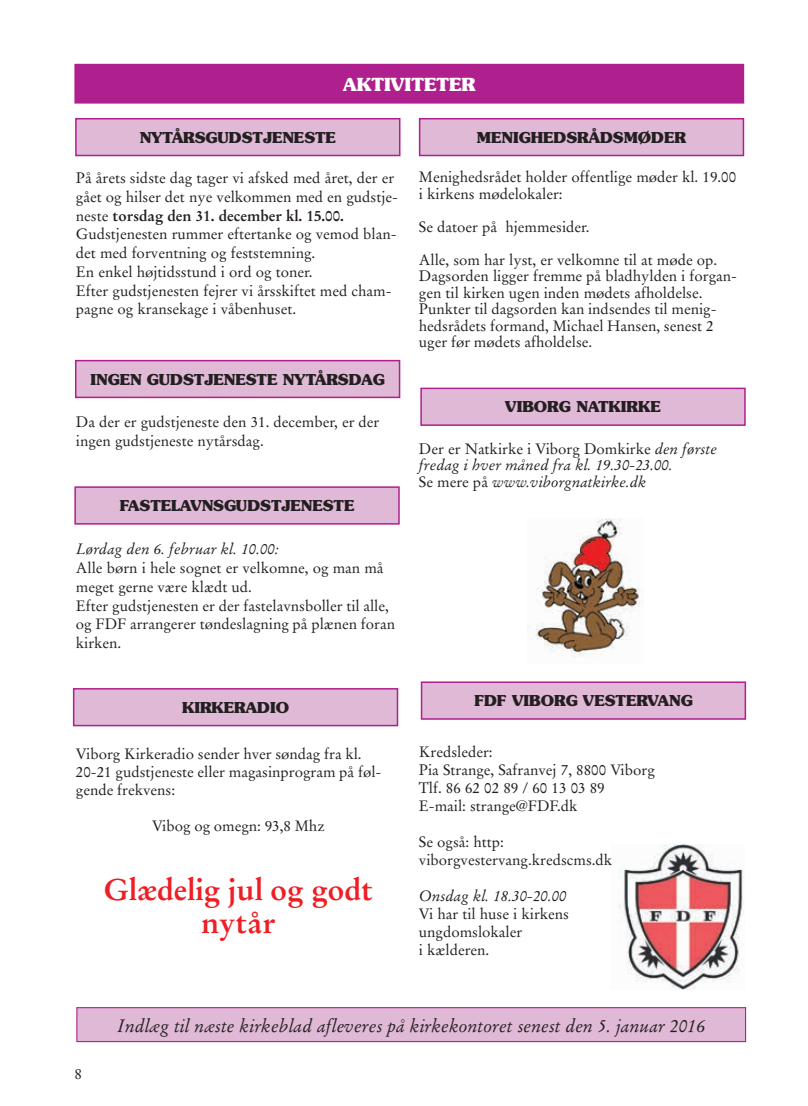
<style>
.page{position:relative;width:808px;height:1106px;background:#fff}
.page>*{position:absolute;margin:0;border:0;box-sizing:border-box;transform-origin:0 0}
.t1{font:700 30px/33px "Stempel Garamond LT Std";color:#ee1e24;text-align:center}
.t2{font:italic 18px "Stempel Garamond LT Std";color:#231f20}
.t3{font:700 18px "Souvenir Std";color:#fff}
.t4{font:15px/18.8px "Stempel Garamond LT Std";color:#231f20}
.t5{font:italic 15px/16.5px "Stempel Garamond LT Std";color:#231f20}
.t6{font:700 15px "Souvenir Std";color:#231f20}
.s1{font-weight:700}
.s2{font-style:normal}
</style>
<div class="page">
<img style="left:618px;top:844px;width:127px;height:145px">
<div style="left:77px;top:1007px;width:668px;height:34px;background:#dfb9d6"></div>
<div style="left:76px;top:1007px;width:670px;height:35px;border:1px solid #af1f8d"></div>
<div style="left:75px;top:65px;width:668px;height:38px;background:#af1f8d"></div>
<div style="left:74px;top:64px;width:670px;height:40px;border:2px solid #af1f8d"></div>
<img style="left:528px;top:518px;width:113px;height:139px">
<div style="left:74px;top:689px;width:323px;height:36px;background:#dfb9d6"></div>
<div style="left:73px;top:688px;width:325px;height:38px;border:2px solid #af1f8d"></div>
<div style="left:75px;top:487px;width:324px;height:37px;background:#dfb9d6"></div>
<div style="left:74px;top:486px;width:326px;height:38px;border:2px solid #af1f8d"></div>
<div style="left:421px;top:682px;width:324px;height:37px;background:#dfb9d6"></div>
<div style="left:421px;top:681px;width:325px;height:38px;border:2px solid #af1f8d"></div>
<div style="left:421px;top:388px;width:324px;height:37px;background:#dfb9d6"></div>
<div style="left:420px;top:387px;width:326px;height:39px;border:2px solid #af1f8d"></div>
<div style="left:420px;top:119px;width:323px;height:36px;background:#dfb9d6"></div>
<div style="left:419px;top:118px;width:325px;height:38px;border:2px solid #af1f8d"></div>
<div style="left:76px;top:119px;width:324px;height:36px;background:#dfb9d6"></div>
<div style="left:75px;top:118px;width:325px;height:38px;border:2px solid #af1f8d"></div>
<div style="left:76px;top:360px;width:324px;height:37px;background:#dfb9d6"></div>
<div style="left:75px;top:360px;width:325px;height:38px;border:2px solid #af1f8d"></div>
<p class="t3" style="left:343px;top:73px;width:134px">AKTIVITETER</p>
<p class="t6" style="left:140px;top:128px;width:198px">NYTÅRSGUDSTJENESTE</p>
<p class="t6" style="left:477px;top:128px;width:211px">MENIGHEDSRÅDSMØDER</p>
<p class="t4" style="left:76px;top:169px;width:324px">På årets sidste dag tager vi afsked med året, der er gået og hilser det nye velkommen med en gudstje&shy;neste <span class="s1">torsdag den 31. december kl. 15.00.<br></span>Gudstjenesten rummer eftertanke og vemod blan&shy;det med forventning og feststemning.<br>En enkel højtidsstund i ord og toner.<br>Efter gudstjenesten fejrer vi årsskiftet med cham&shy;pagne og kransekage i våbenhuset.</p>
<p class="t6" style="left:91px;top:370px;width:296px">INGEN GUDSTJENESTE NYTÅRSDAG</p>
<p class="t4" style="left:76px;top:412px;width:305px">Da der er gudstjeneste den 31. december, er der ingen gudstjeneste nytårsdag.</p>
<p class="t6" style="left:120px;top:496px;width:236px">FASTELAVNSGUDSTJENESTE</p>
<p class="t5" style="left:76px;top:541px;width:204px">Lørdag den 6. februar kl. 10.00:</p>
<p class="t4" style="left:76px;top:559px;width:321px">Alle børn i hele sognet er velkomne, og man må meget gerne være klædt ud.<br>Efter gudstjenesten er der fastelavnsboller til alle, og FDF arrangerer tøndeslagning på plænen foran kirken.</p>
<p class="t6" style="left:182px;top:698px;width:108px">KIRKERADIO</p>
<p class="t4" style="left:76px;top:745px;width:307px;line-height:18px">Viborg Kirkeradio sender hver søndag fra kl.<br>20-21 gudstjeneste eller magasinprogram på føl&shy;gende frekvens:</p>
<p class="t4" style="left:152px;top:817px;width:174px">Vibog og omegn: 93,8 Mhz</p>
<h1 class="t1" style="left:104px;top:873px;width:270px">Glædelig jul og godt nytår</h1>
<p class="t4" style="left:419px;top:169px;width:319px;line-height:16.5px">Menighedsrådet holder offentlige møder kl. 19.00 i kirkens mødelokaler:</p>
<p class="t4" style="left:419px;top:217px;width:172px">Se datoer på hjemmesider.</p>
<p class="t4" style="left:419px;top:251px;width:320px;line-height:16.5px">Alle, som har lyst, er velkomne til at møde op.<br>Dagsorden ligger fremme på bladhylden i forgan&shy;gen til kirken ugen inden mødets afholdelse.<br>Punkter til dagsorden kan indsendes til menig&shy;hedsrådets formand, Michael Hansen, senest 2 uger før mødets afholdelse.</p>
<p class="t6" style="left:505px;top:397px;width:157px">VIBORG NATKIRKE</p>
<p class="t5" style="left:419px;top:440px;width:300px"><span class="s2">Der er Natkirke i Viborg Domkirke</span> den første fredag i hver måned fra kl. 19.30-23.00.<br><span class="s2">Se mere på</span> www.viborgnatkirke.dk</p>
<p class="t6" style="left:474px;top:691px;width:220px">FDF VIBORG VESTERVANG</p>
<p class="t4" style="left:419px;top:742px;width:237px;line-height:18px">Kredsleder:<br>Pia Strange, Safranvej 7, 8800 Viborg<br>Tlf. 86 62 02 89 / 60 13 03 89<br>E-mail: strange@FDF.dk</p>
<p class="t4" style="left:419px;top:832px;width:195px;line-height:18px">Se også: http: viborgvestervang.kredscms.dk</p>
<p class="t5" style="left:419px;top:887px;width:149px">Onsdag kl. 18.30-20.00</p>
<p class="t4" style="left:419px;top:904px;width:152px;line-height:18px">Vi har til huse i kirkens ungdomslokaler<br>i kælderen.</p>
<p class="t4" style="left:74px;top:1064px;width:9px">8</p>
<p class="t2" style="left:117px;top:1014px;width:589px">Indlæg til næste kirkeblad afleveres på kirkekontoret senest den 5. januar 2016</p>
</div>
